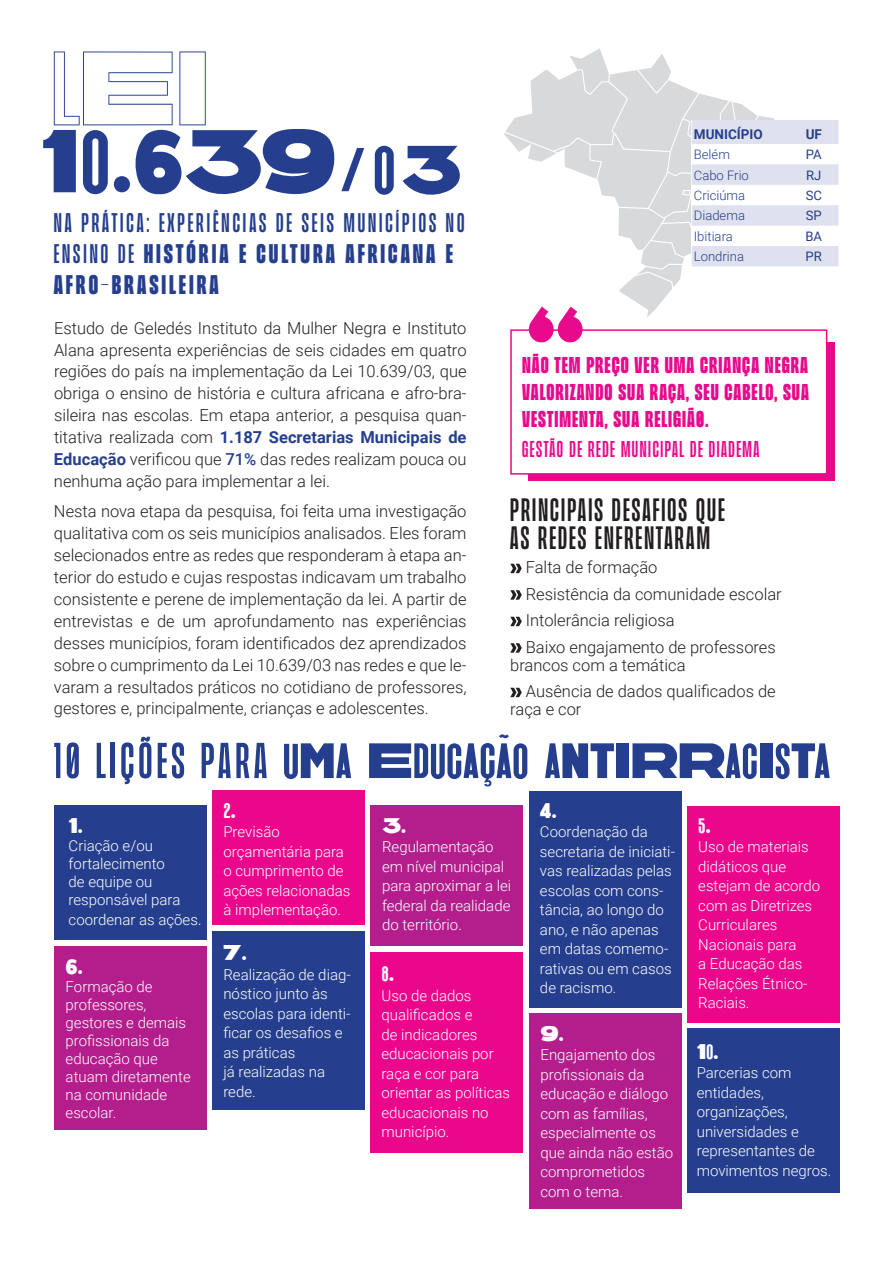
<style>
.page{position:relative;width:893px;height:1263px;background:#fff}
.page>*{position:absolute;margin:0;border:0;box-sizing:border-box;transform-origin:0 0}
.t1{font:119.1px "Straight Forward";color:#253f8e}
.t2{font:100.5px "Straight Forward";color:#253f8e}
.t3{font:55.95px "Straight Forward";color:#253f8e}
.t4{font:36px/28.5px "Beni";letter-spacing:.06em;color:#231f20}
.t5{font:30px/30.9px "Beni";letter-spacing:.1em;color:#253f8e}
.t6{font:700 25.5px/27px "Beni";letter-spacing:.04em;color:#e80a8c;text-align:justify}
.t7{font:25.5px "Beni";letter-spacing:.06em;color:#e80a8c}
.t8{font:24px "Straight Forward";color:#fff}
.t9{font:300 16.5px/21.9px "Roboto";color:#231f20;text-align:justify}
.t10{font:300 15px/19.5px "Roboto";color:#fff}
.t11{font:700 13.5px "Roboto";color:#253f8e}
.t12{font:300 13.05px "Roboto";color:#253f8e}
.t13{font:13.05px "Roboto";color:#253f8e}
.s1{font-size:76.8px}
.s2{font-weight:700}
.s3{font-weight:700;color:#253f8e}
.s4{font-weight:500;color:#253f8e}
.s5{font-family:"Beni"}
.s6{font-size:16.5px}
</style>
<div class="page">
<div style="left:529px;top:342px;width:306px;height:139px;background:#e80a8c"></div>
<div style="left:54px;top:805px;width:152px;height:135px;background:#253f8e"></div>
<div style="left:212px;top:790px;width:152px;height:135px;background:#eb078c"></div>
<div style="left:529px;top:790px;width:152px;height:217px;background:#253f8e"></div>
<div style="left:687px;top:805px;width:152px;height:217px;background:#eb078c"></div>
<div style="left:371px;top:805px;width:152px;height:141px;background:#b41e8c"></div>
<div style="left:54px;top:946px;width:152px;height:184px;background:#b41e8c"></div>
<div style="left:687px;top:1028px;width:152px;height:165px;background:#253f8e"></div>
<div style="left:212px;top:931px;width:152px;height:178px;background:#253f8e"></div>
<div style="left:370px;top:952px;width:152px;height:201px;background:#eb078c"></div>
<div style="left:529px;top:1013px;width:152px;height:196px;background:#b41e8c"></div>
<svg style="left:510px;top:564px;width:12px;height:9px"></svg>
<svg style="left:510px;top:590px;width:12px;height:10px"></svg>
<svg style="left:510px;top:617px;width:12px;height:9px"></svg>
<svg style="left:510px;top:643px;width:12px;height:10px"></svg>
<svg style="left:510px;top:688px;width:12px;height:9px"></svg>
<div style="left:510px;top:329px;width:317px;height:146px;background:#fff;border:2px solid #e80a8c"></div>
<svg style="left:504px;top:48px;width:334px;height:296px"></svg>
<h1 class="t1" style="left:50px;top:27px;width:161px">lei</h1>
<p class="t11" style="left:694px;top:125px;width:70px">MUNICÍPIO</p>
<p class="t11" style="left:806px;top:125px;width:18px">UF</p>
<p class="t12" style="left:694px;top:145px;width:38px">Belém</p>
<p class="t13" style="left:806px;top:145px;width:17px">PA</p>
<p class="t12" style="left:694px;top:166px;width:57px">Cabo Frio</p>
<p class="t13" style="left:806px;top:166px;width:17px">RJ</p>
<p class="t12" style="left:694px;top:186px;width:53px">Criciúma</p>
<p class="t13" style="left:806px;top:186px;width:18px">SC</p>
<p class="t12" style="left:694px;top:207px;width:53px">Diadema</p>
<p class="t13" style="left:806px;top:207px;width:18px">SP</p>
<p class="t12" style="left:694px;top:227px;width:40px">Ibitiara</p>
<p class="t13" style="left:805px;top:227px;width:18px">BA</p>
<p class="t12" style="left:694px;top:247px;width:52px">Londrina</p>
<p class="t13" style="left:806px;top:247px;width:18px">PR</p>
<h2 class="t2" style="left:40px;top:109px;width:423px">10.639<span class="s1">/03</span></h2>
<h3 class="t5" style="left:54px;top:207px;width:412px">NA PRÁTICA: EXPERIÊNCIAS DE SEIS MUNICÍPIOS NO<br>ENSINO DE <span class="s2">HISTÓRIA E CULTURA AFRICANA E<br>AFRO-BRASILEIRA</span></h3>
<p class="t9" style="left:54px;top:316px;width:414px">Estudo de Geledés Instituto da Mulher Negra e Instituto Alana apresenta experiências de seis cidades em quatro regiões do país na implementação da Lei 10.639/03, que obriga o ensino de história e cultura africana e afro-bra&shy;sileira nas escolas. Em etapa anterior, a pesquisa quan&shy;titativa realizada com <span class="s3">1.187 Secretarias Municipais de Educação</span> verificou que <span class="s4">71%</span> das redes realizam pouca ou nenhuma ação para implementar a lei.</p>
<p class="t9" style="left:54px;top:500px;width:414px">Nesta nova etapa da pesquisa, foi feita uma investigação qualitativa com os seis municípios analisados. Eles foram selecionados entre as redes que responderam à etapa an&shy;terior do estudo e cujas respostas indicavam um trabalho consistente e perene de implementação da lei. A partir de entrevistas e de um aprofundamento nas experiências desses municípios, foram identificados dez aprendizados sobre o cumprimento da Lei 10.639/03 nas redes e que le&shy;varam a resultados práticos no cotidiano de professores, gestores e, principalmente, crianças e adolescentes.</p>
<h3 class="t4" style="left:510px;top:496px;width:216px">PRINCIPAIS DESAFIOS QUE<br>AS REDES ENFRENTARAM</h3>
<h3 class="t6" style="left:522px;top:352px;width:288px">NÃO TEM PREÇO VER UMA CRIANÇA NEGRA VALORIZANDO SUA RAÇA, SEU CABELO, SUA VESTIMENTA, SUA RELIGIÃ0.</h3>
<h3 class="t7" style="left:522px;top:438px;width:239px">GESTÃO DE REDE MUNICIPAL DE DIADEMA</h3>
<p class="t9" style="left:526px;top:553px;width:257px;line-height:26.5px;text-align:left">Falta de formação<br>Resistência da comunidade escolar<br>Intolerância religiosa<br>Baixo engajamento de professores</p>
<p class="t9" style="left:526px;top:651px;width:251px;line-height:26.5px;text-indent:-16px">brancos com a temática<br>Ausência de dados qualificados de</p>
<p class="t9" style="left:510px;top:698px;width:73px">raça e cor</p>
<h3 class="t3" style="left:54px;top:732px;width:778px"><span class="s5">10 LIÇÕES PARA</span> UMA EDUCAÇÃO ANTIRRACISTA</h3>
<h3 class="t8" style="left:69px;top:813px;width:16px">1.</h3>
<p class="t10" style="left:69px;top:836px;width:113px;line-height:18px">Criação e/ou fortalecimento de equipe ou responsável para</p>
<p class="t10" style="left:69px;top:909px;width:135px">coordenar as ações<span class="s6">.</span></p>
<h3 class="t8" style="left:66px;top:954px;width:19px">6.</h3>
<p class="t10" style="left:66px;top:977px;width:127px;line-height:18px">Formação de professores, gestores e demais profissionais da educação que atuam diretamente na comunidade escolar.</p>
<h3 class="t8" style="left:223px;top:798px;width:14px">2.</h3>
<p class="t10" style="left:223px;top:822px;width:128px">Previsão orçamentária para o cumprimento de ações relacionadas à implementação.</p>
<h3 class="t8" style="left:382px;top:813px;width:26px">3.</h3>
<p class="t10" style="left:382px;top:837px;width:131px">Regulamentação em nível municipal para aproximar a lei federal da realidade do território.</p>
<h3 class="t8" style="left:223px;top:941px;width:25px">7.</h3>
<p class="t10" style="left:223px;top:964px;width:129px">Realização de diag&shy;nóstico junto às escolas para identi&shy;ficar os desafios e as práticas<br>já realizadas na rede.</p>
<h3 class="t8" style="left:382px;top:962px;width:14px">8.</h3>
<p class="t10" style="left:382px;top:985px;width:130px">Uso de dados qualificados e<br>de indicadores educacionais por raça e cor para orientar as políticas educacionais no município.</p>
<h3 class="t8" style="left:540px;top:798px;width:18px">4.</h3>
<p class="t10" style="left:540px;top:822px;width:136px">Coordenação da secretaria de iniciati&shy;vas realizadas pelas escolas com cons&shy;tância, ao longo do ano, e não apenas em datas comemo&shy;rativas ou em casos de racismo.</p>
<h3 class="t8" style="left:540px;top:1021px;width:25px">9.</h3>
<p class="t10" style="left:540px;top:1044px;width:134px">Engajamento dos profissionais da educação e diálogo com as famílias, especialmente os que ainda não estão comprometidos com o tema.</p>
<h3 class="t8" style="left:698px;top:813px;width:14px">5.</h3>
<p class="t10" style="left:698px;top:837px;width:123px">Uso de materiais didáticos que estejam de acordo com as Diretrizes<br>Curriculares<br>Nacionais para<br>a Educação das<br>Relações Étnico-<br>Raciais.</p>
<h3 class="t8" style="left:697px;top:1039px;width:23px">10.</h3>
<p class="t10" style="left:697px;top:1063px;width:136px">Parcerias com entidades, organizações, universidades e representantes de movimentos negros.</p>
</div>
